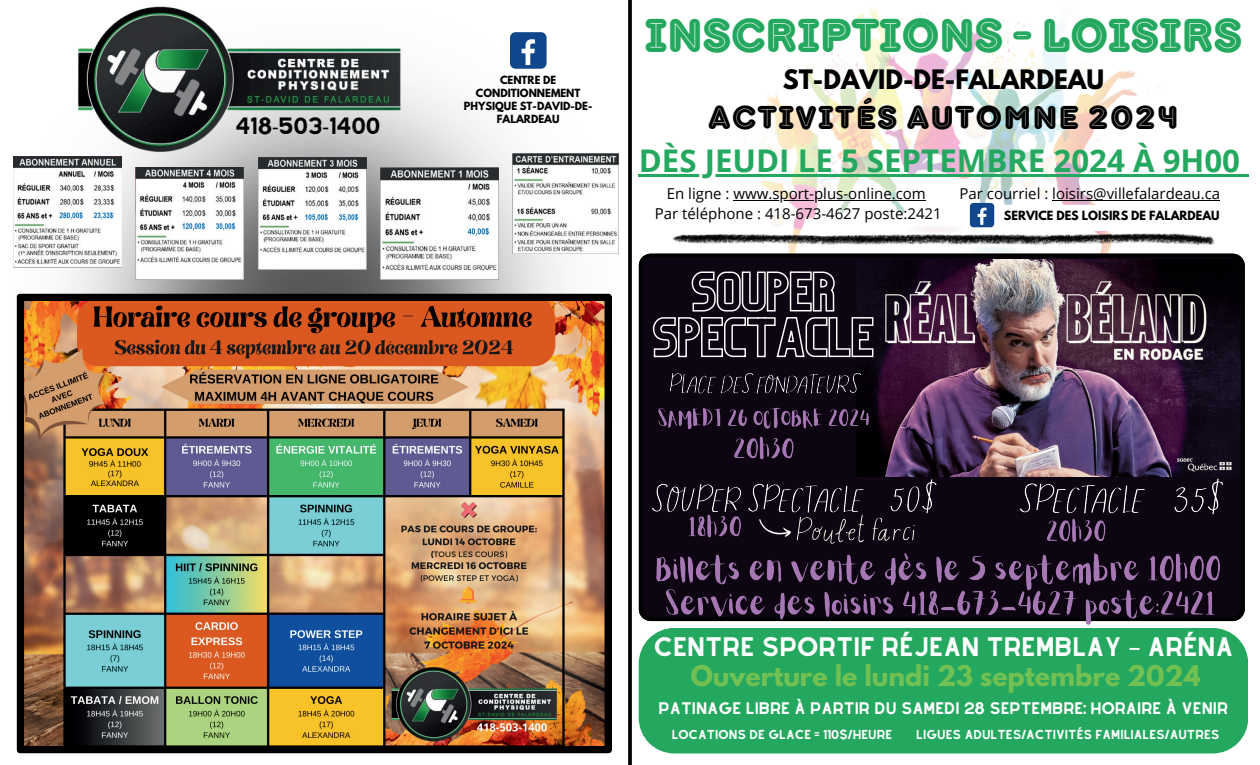
<style>
.page{position:relative;width:1260px;height:765px;background:#fff}
.page>*{position:absolute;margin:0;border:0;box-sizing:border-box;transform-origin:0 0}
.t1{font:47.12px "TT Milks Casual Pie Inline";color:#24a85f}
.t2{font:32.75px "TT Milks Casual Pie Inline";letter-spacing:.05em;color:#000}
.t3{font:700 31.25px "Open Sans";color:#24a85f}
.t4{font:700 25.38px "League Spartan";color:#73c052}
.t5{font:700 23.75px "League Spartan";color:#000}
.t6{font:23.38px "Alyssum Sans";color:#fff}
.t7{font:20.62px "Alyssum Sans";color:#000}
.t8{font:15px/20.6px "Open Sans";color:#000;text-align:center}
.t9{font:14.62px "Alyssum Sans";color:#fff}
.t10{font:11.38px "Alyssum Sans";color:#fff}
.t11{font:700 11.25px "League Spartan";color:#000}
.t12{font:700 10px/13.1px "League Spartan";color:#000;text-align:center}
.s1{font-family:"Noto Sans"}
.s2{font-family:"Noto Sans Gurmukhi"}
</style>
<div class="page">
<img style="left:737px;top:8px;width:436px;height:246px">
<svg style="left:639px;top:254px;width:605px;height:367px;background:#0c0610"></svg>
<svg style="left:672px;top:233px;width:543px;height:12px"></svg>
<img style="left:16px;top:33px;width:603px;height:588px">
<svg style="left:628px;top:0;width:4px;height:765px;background:#0f0f0f"></svg>
<img style="left:513px;top:153px;width:106px;height:100px">
<img style="left:135px;top:168px;width:109px;height:112px">
<img style="left:13px;top:156px;width:108px;height:112px">
<img style="left:77px;top:6px;width:327px;height:147px">
<img style="left:258px;top:158px;width:109px;height:111px">
<img style="left:381px;top:167px;width:118px;height:113px">
<div style="left:988px;top:205px;width:247px;height:26px;background:#fff;border-radius:13px"></div>
<div style="left:970px;top:203px;width:24px;height:24px;background:#10468b;border-radius:4px"></div>
<svg style="left:978px;top:208px;width:9px;height:17px"></svg>
<div style="left:510px;top:32px;width:37px;height:37px;background:#10468b;border-radius:6px"></div>
<svg style="left:522px;top:39px;width:13px;height:26px"></svg>
<img style="left:17px;top:294px;width:595px;height:459px">
<img style="left:856px;top:260px;width:385px;height:216px">
<img style="left:649px;top:478px;width:292px;height:40px">
<svg style="left:759px;top:519px;width:32px;height:18px"></svg>
<div style="left:639px;top:628px;width:609px;height:126px;background:#24a85f"></div>
<hr style="left:733px;top:200px;width:193px;height:1px;background:#000">
<hr style="left:639px;top:174px;width:601px;height:2px;background:#24a85f">
<svg style="left:1240px;top:174px;width:8px;height:2px"></svg>
<svg style="left:652px;top:271px;width:222px;height:87px;background:#36303a"></svg>
<img style="left:668px;top:371px;width:196px;height:27px">
<img style="left:656px;top:406px;width:215px;height:25px">
<img style="left:792px;top:512px;width:127px;height:37px">
<img style="left:1009px;top:476px;width:218px;height:44px">
<img style="left:654px;top:550px;width:570px;height:45px">
<img style="left:662px;top:587px;width:556px;height:43px">
<img style="left:730px;top:433px;width:67px;height:31px">
<img style="left:1043px;top:516px;width:67px;height:30px">
<img style="left:686px;top:511px;width:60px;height:31px">
<hr style="left:1052px;top:200px;width:168px;height:1px;background:#000">
<h3 class="t7" style="left:235px;top:111px;width:147px">418<span class="s1">-</span>503<span class="s1">-</span>1400</h3>
<p class="t12" style="left:464px;top:73px;width:130px">CENTRE DE<br>CONDITIONNEMENT<br>PHYSIQUE ST-DAVID-DE-<br>FALARDEAU</p>
<h1 class="t1" style="left:645px;top:5px;width:599px">INSCRIPTIONS - LOISIRS</h1>
<h3 class="t5" style="left:783px;top:61px;width:323px">ST-DAVID-DE-FALARDEAU</h3>
<h2 class="t2" style="left:709px;top:96px;width:471px">ACTIVITÉS AUTOMNE 2024</h2>
<h3 class="t3" style="left:639px;top:138px;width:603px">DÈS JEUDI LE 5 SEPTEMBRE 2024 À 9H00</h3>
<p class="t8" style="left:655px;top:183px;width:288px">En ligne : www.sport-plus-online.com<br>Par téléphone : 418-673-4627 poste:2421</p>
<p class="t8" style="left:959px;top:183px;width:262px">Par courriel : loisirs@villefalardeau.ca</p>
<p class="t11" style="left:1004px;top:206px;width:217px">SERVICE DES LOISIRS DE FALARDEAU</p>
<h3 class="t6" style="left:653px;top:629px;width:581px">CENTRE SPORTIF RÉJEAN TREMBLAY <span class="s2">–</span> ARÉNA</h3>
<h3 class="t4" style="left:691px;top:656px;width:511px">Ouverture le lundi 23 septembre 2024</h3>
<p class="t9" style="left:659px;top:698px;width:571px">PATINAGE LIBRE À PARTIR DU SAMEDI 28 SEPTEMBRE: HORAIRE À VENIR</p>
<p class="t10" style="left:672px;top:726px;width:222px">LOCATIONS DE GLACE = 110$/HEURE</p>
<p class="t10" style="left:916px;top:726px;width:305px">LIGUES ADULTES/ACTIVITÉS FAMILIALES/AUTRES</p>
</div>
